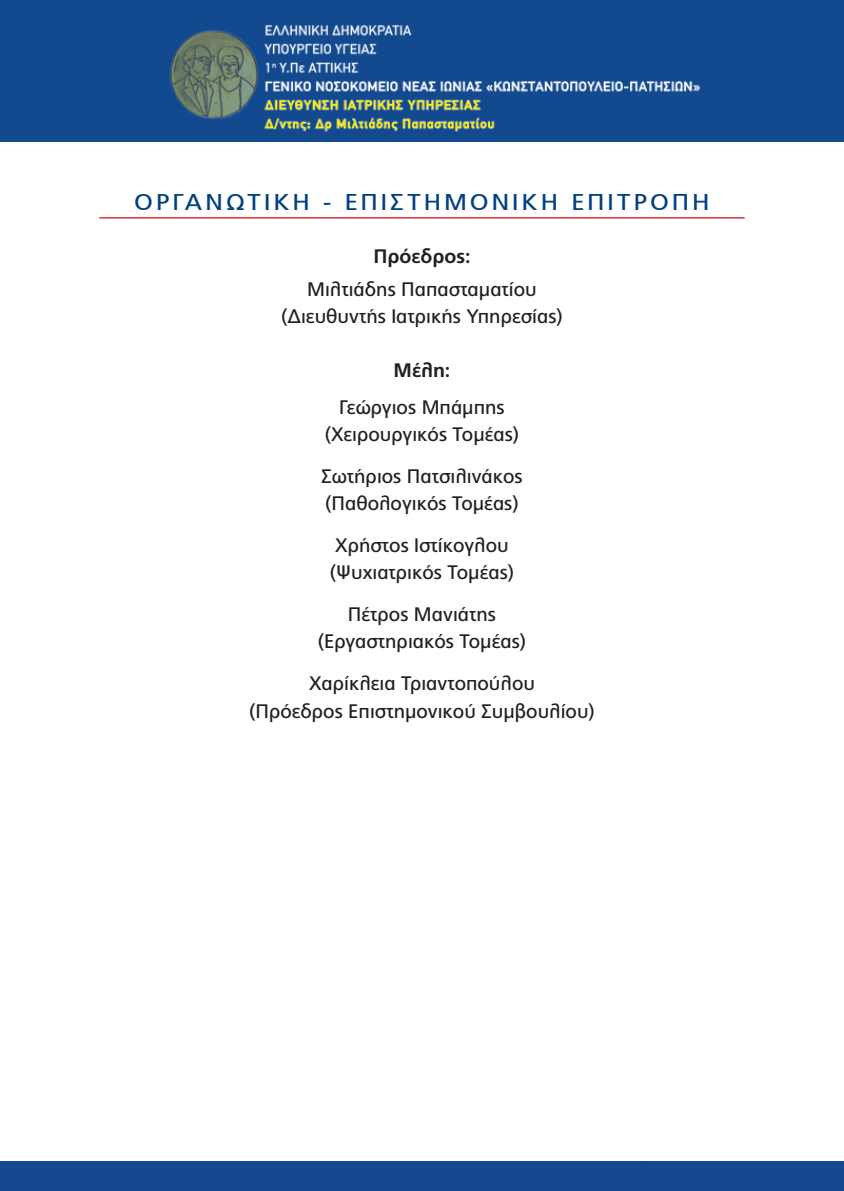
<style>
.page{position:relative;width:844px;height:1191px;background:#fff}
.page>*{position:absolute;margin:0;border:0;box-sizing:border-box;transform-origin:0 0}
.t1{font:22.75px "PF Catalog";color:#014081;scale:1.1 1}
.t2{font:19.6px/27.1px "PF Catalog";color:#231f20;text-align:center}
.t3{font:700 19.6px "PF Catalog";color:#231f20}
</style>
<div class="page">
<div style="left:0;top:1161px;width:828px;height:30px;background:#14498f"></div>
<img style="left:828px;top:1161px;width:15px;height:30px">
<div style="left:0;top:0;width:843px;height:141px;background:#12498f"></div>
<hr style="left:99px;top:217px;width:645px;height:1px;background:#d1232a">
<img style="left:137px;top:25px;width:587px;height:117px">
<p class="t1" style="left:134px;top:189px;width:36px">Οργαν</p>
<p class="t1" style="left:226px;top:189px;width:35px">ωτική</p>
<p class="t1" style="left:323px;top:189px;width:37px">- επιστημονικη</p>
<p class="t1" style="left:571px;top:189px;width:17px">επιτροπή</p>
<p class="t3" style="left:373px;top:244px;width:98px">Πρόεδρος:</p>
<p class="t2" style="left:281px;top:276px;width:282px">Mιλτιάδης Παπασταματίου (Διευθυντής Ιατρικής Υπηρεσίας)</p>
<p class="t3" style="left:393px;top:358px;width:58px">Mέλη:</p>
<p class="t2" style="left:325px;top:393px;width:195px">Γεώργιος Μπάμπης (Χειρουργικός Τομέας)</p>
<p class="t2" style="left:321px;top:463px;width:203px;text-align:left">Σωτήριος Πατσιλινάκος (Παθολογικός Τομέας)</p>
<p class="t2" style="left:330px;top:532px;width:185px;text-align:left">Χρήστος Ιστίκογλου (Ψυχιατρικός Τομέας)</p>
<p class="t2" style="left:318px;top:601px;width:209px">Πέτρος Μανιάτης (Εργαστηριακός Τομέας)</p>
<p class="t2" style="left:249px;top:670px;width:346px">Χαρίκλεια Τριαντοπούλου<br>(Πρόεδρος Επιστημονικού Συμβουλίου)</p>
</div>
